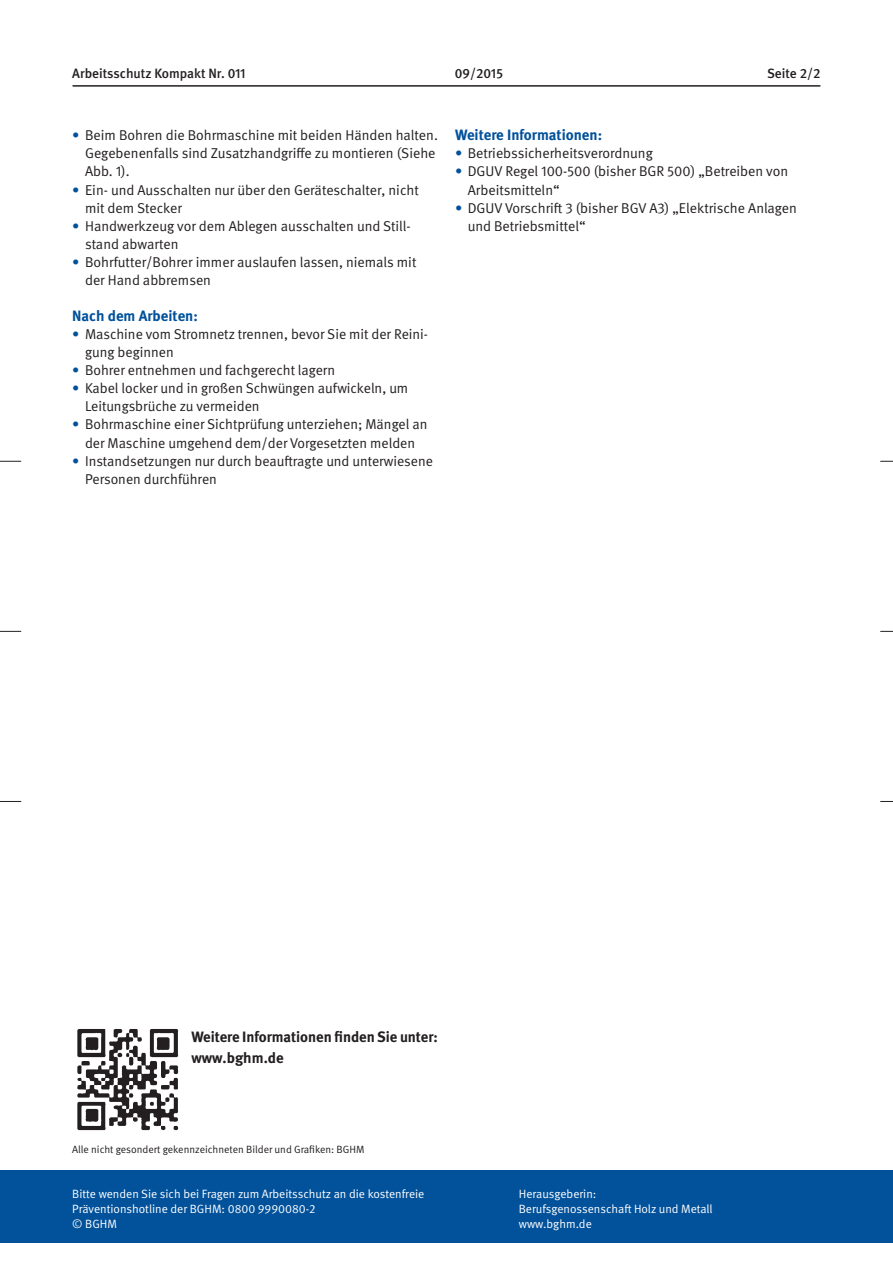
<style>
.page{position:relative;width:893px;height:1263px;background:#fff}
.page>*{position:absolute;margin:0;border:0;box-sizing:border-box;transform-origin:0 0}
.t1{font:700 15px/21px "DGUV Meta";color:#231f20}
.t2{font:700 15px "DGUV Meta";color:#01519b}
.t3{font:14.25px/18px "DGUV Meta";color:#231f20}
.t4{font:500 13.5px "DGUV Meta";color:#231f20}
.t5{font:12px/15px "DGUV Meta";color:#fff}
.t6{font:10.5px "DGUV Meta";color:#231f20}
.s1{color:#01519b}
</style>
<div class="page">
<div style="left:0;top:1170px;width:893px;height:73px;background:#01519b"></div>
<svg style="left:0;top:461px;width:21px;height:1px"></svg>
<svg style="left:0;top:631px;width:21px;height:1px"></svg>
<svg style="left:0;top:801px;width:21px;height:1px"></svg>
<svg style="left:881px;top:461px;width:12px;height:1px"></svg>
<svg style="left:881px;top:631px;width:12px;height:1px"></svg>
<svg style="left:881px;top:801px;width:12px;height:1px"></svg>
<hr style="left:73px;top:85px;width:747px;height:2px;background:#231f20">
<img style="left:77px;top:1029px;width:102px;height:102px">
<p class="t4" style="left:72px;top:66px;width:175px">Arbeitsschutz Kompakt Nr. 011</p>
<p class="t4" style="left:455px;top:66px;width:50px">09/2015</p>
<p class="t4" style="left:767px;top:66px;width:55px">Seite 2/2</p>
<p class="t3" style="left:85px;top:127px;width:354px;text-indent:-13px"><span class="s1">•</span> Beim Bohren die Bohrmaschine mit beiden Händen halten.<br>Gegebenenfalls sind Zusatzhandgriffe zu montieren (Siehe<br>Abb. 1).</p>
<p class="t3" style="left:85px;top:181px;width:335px;text-indent:-13px"><span class="s1">•</span> Ein- und Ausschalten nur über den Geräteschalter, nicht mit dem Stecker</p>
<p class="t3" style="left:85px;top:217px;width:327px;text-indent:-13px"><span class="s1">•</span> Handwerkzeug vor dem Ablegen ausschalten und Still&shy;stand abwarten</p>
<p class="t3" style="left:85px;top:253px;width:333px;text-indent:-13px"><span class="s1">•</span> Bohrfutter/Bohrer immer auslaufen lassen, niemals mit der Hand abbremsen</p>
<p class="t2" style="left:72px;top:307px;width:127px">Nach dem Arbeiten:</p>
<p class="t3" style="left:85px;top:326px;width:344px;text-indent:-13px"><span class="s1">•</span> Maschine vom Stromnetz trennen, bevor Sie mit der Reini&shy;gung beginnen</p>
<p class="t3" style="left:72px;top:362px;width:264px"><span class="s1">•</span> Bohrer entnehmen und fachgerecht lagern</p>
<p class="t3" style="left:85px;top:380px;width:325px;text-indent:-13px"><span class="s1">•</span> Kabel locker und in großen Schwüngen aufwickeln, um<br>Leitungsbrüche zu vermeiden</p>
<p class="t3" style="left:72px;top:416px;width:357px;text-align:center"><span class="s1">•</span> Bohrmaschine einer Sichtprüfung unterziehen; Mängel an der Maschine umgehend dem/der Vorgesetzten melden</p>
<p class="t3" style="left:85px;top:452px;width:349px;text-indent:-13px"><span class="s1">•</span> Instandsetzungen nur durch beauftragte und unterwiesene<br>Personen durchführen</p>
<p class="t2" style="left:455px;top:126px;width:149px">Weitere Informationen:</p>
<p class="t3" style="left:455px;top:145px;width:199px"><span class="s1">•</span> Betriebssicherheitsverordnung</p>
<p class="t3" style="left:468px;top:163px;width:322px;text-indent:-13px"><span class="s1">•</span> DGUV Regel 100-500 (bisher BGR 500) „Betreiben von<br>Arbeitsmitteln“</p>
<p class="t3" style="left:468px;top:199px;width:331px;text-indent:-13px"><span class="s1">•</span> DGUV Vorschrift 3 (bisher BGV A3) „Elektrische Anlagen und Betriebsmittel“</p>
<p class="t1" style="left:191px;top:1027px;width:248px">Weitere Informationen finden Sie unter: www.bghm.de</p>
<p class="t6" style="left:72px;top:1143px;width:294px">Alle nicht gesondert gekennzeichneten Bilder und Grafiken: BGHM</p>
<p class="t5" style="left:72px;top:1186px;width:354px">Bitte wenden Sie sich bei Fragen zum Arbeitsschutz an die kostenfreie<br>Präventionshotline der BGHM: 0800 9990080-2<br>© BGHM</p>
<p class="t5" style="left:519px;top:1186px;width:195px">Herausgeberin:<br>Berufsgenossenschaft Holz und Metall www.bghm.de</p>
</div>
